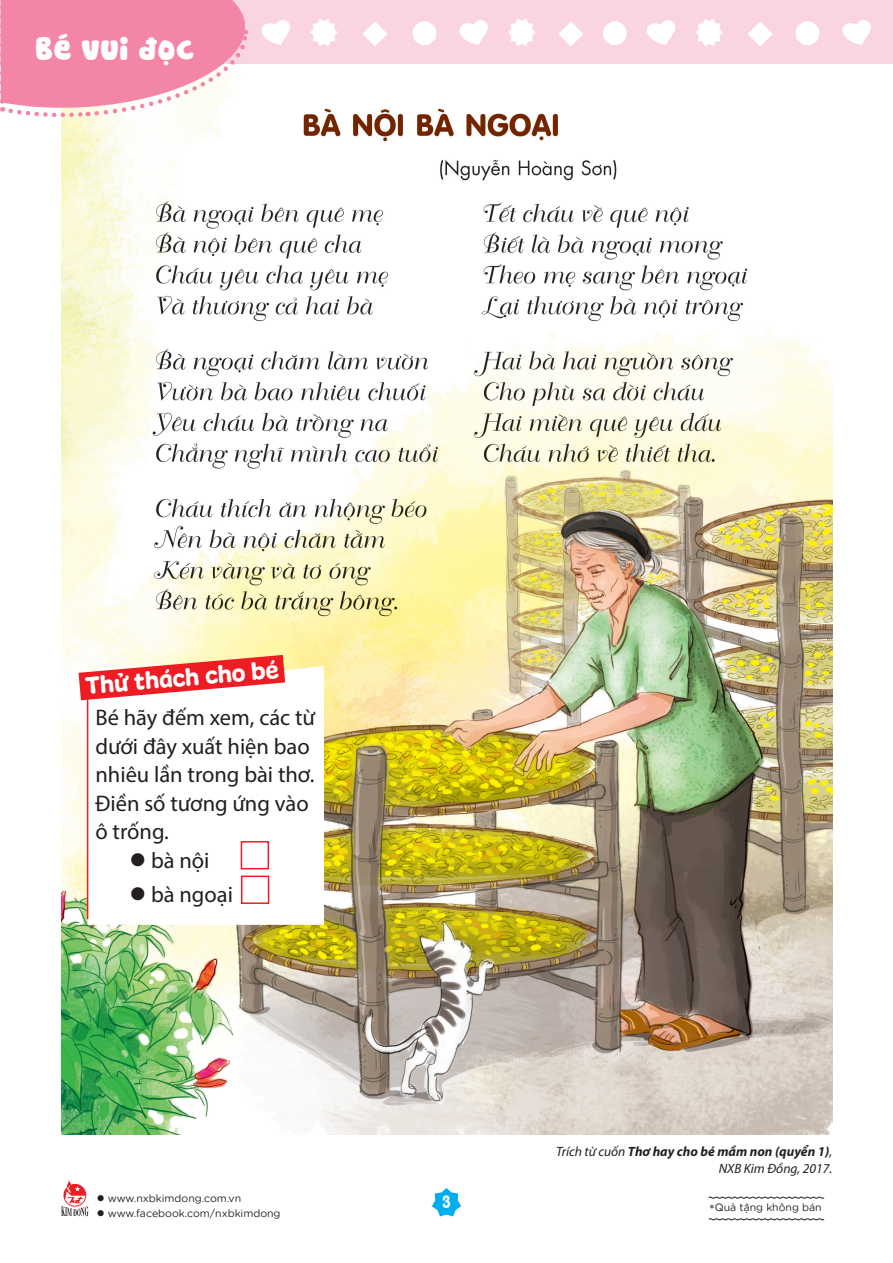
<style>
.page{position:relative;width:893px;height:1263px;background:#fff}
.page>*{position:absolute;margin:0;border:0;box-sizing:border-box;transform-origin:0 0}
.t1{font:31.5px "SVN Cookies";color:#fff}
.t2{font:25.65px "SVN Freude";color:#fff}
.t3{font:22.5px/28.5px "Myriad Pro";color:#231f20}
.t4{font:19.8px "i Ciel Baliho Script";color:#fff}
.t5{font:italic 13.5px/16.5px "Myriad Pro";color:#231f20;text-align:right}
.t6{font:10.5px "SVN Gotham Rounded";color:#231f20}
.s1{font-weight:700}
.s2{font-size:13.5px}
</style>
<div class="page">
<svg style="left:432px;top:1188px;width:29px;height:28px"></svg>
<svg style="left:708px;top:1196px;width:117px;height:3px"></svg>
<svg style="left:708px;top:1218px;width:117px;height:2px"></svg>
<svg style="left:61px;top:1180px;width:28px;height:36px"></svg>
<img style="left:62px;top:108px;width:770px;height:1027px">
<div style="left:0;top:0;width:893px;height:64px;background:#fad5e1"></div>
<div style="left:603px;top:21px;width:24px;height:24px;background:#fff;border-radius:50%"></div>
<div style="left:796px;top:21px;width:23px;height:24px;background:#fff;border-radius:50%"></div>
<div style="left:413px;top:21px;width:23px;height:24px;background:#fff;border-radius:50%"></div>
<svg style="left:647px;top:20px;width:29px;height:25px"></svg>
<svg style="left:261px;top:20px;width:29px;height:25px"></svg>
<svg style="left:842px;top:20px;width:29px;height:25px"></svg>
<svg style="left:459px;top:20px;width:29px;height:25px"></svg>
<svg style="left:695px;top:18px;width:28px;height:28px"></svg>
<svg style="left:310px;top:19px;width:28px;height:27px"></svg>
<svg style="left:508px;top:18px;width:28px;height:28px"></svg>
<svg style="left:748px;top:21px;width:25px;height:25px"></svg>
<svg style="left:363px;top:22px;width:24px;height:24px"></svg>
<svg style="left:559px;top:22px;width:24px;height:24px"></svg>
<svg style="left:0;top:0;width:250px;height:119px"></svg>
<svg style="left:87px;top:666px;width:237px;height:259px"></svg>
<hr style="left:87px;top:696px;width:1px;height:223px;background:#ee1d23">
<div style="left:241px;top:841px;width:28px;height:28px;border:2px solid #ee1d23"></div>
<div style="left:241px;top:875px;width:28px;height:29px;border:2px solid #ee1d23"></div>
<svg style="left:61px;top:639px;width:253px;height:77px"></svg>
<p class="t1" style="left:36px;top:24px;width:160px">Bé vui đọc</p>
<p class="t2" style="left:84px;top:668px;width:195px;rotate:-5deg">Thử thách cho bé</p>
<p class="t3" style="left:95px;top:703px;width:221px">Bé hãy đếm xem, các từ dưới đây xuất hiện bao nhiêu lần trong bài thơ.<br>Điền số tương ứng vào ô trống.</p>
<p class="t3" style="left:129px;top:845px;width:82px">● bà nội</p>
<p class="t3" style="left:129px;top:880px;width:105px">● bà ngoại</p>
<p class="t6" style="left:97px;top:1190px;width:146px">● www.nxbkimdong.com.vn</p>
<p class="t6" style="left:97px;top:1205px;width:185px">● www.facebook.com/nxbkimdong</p>
<p class="t4" style="left:442px;top:1187px;width:10px">3</p>
<p class="t5" style="left:556px;top:1143px;width:278px">Trích từ cuốn <span class="s1">Thơ hay cho bé mầm non (quyển 1)</span>,<br>NXB Kim Đồng, 2017.</p>
<p class="t6" style="left:709px;top:1200px;width:114px"><span class="s2">*</span>Quà tặng không bán</p>
</div>
